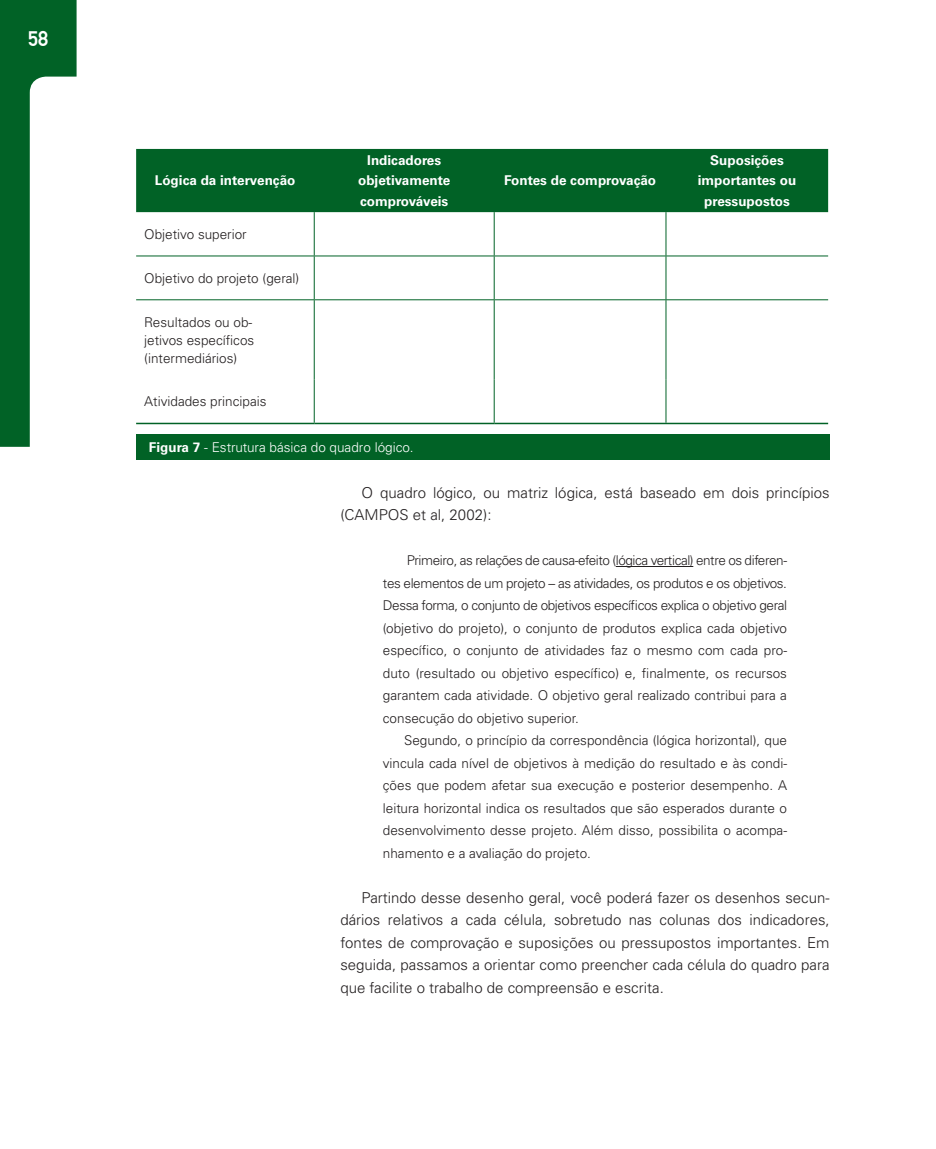
<style>
.page{position:relative;width:936px;height:1149px;background:#fff}
.page>*{position:absolute;margin:0;border:0;box-sizing:border-box;transform-origin:0 0}
.t1{font:21px "Alte DIN1451 Mittelschriftgepraegt";color:#fff}
.Texto_corrido{font:300 15px/22.5px "Univers LT Std";color:#231f20}
.Texto_corrido_citaça{font:300 13.5px/22.5px "Univers LT Std";color:#231f20;text-align:justify}
.tabela_cabeçalho{font:700 13.5px/20.2px "Univers LT Std";color:#fff;text-align:center}
.Tabela{font:300 13.5px/18px "Univers LT Std";color:#231f20}
.Legenda{font:300 13.5px "Univers LT Std";color:#fff}
.s1{font-weight:700}
</style>
<div class="page">
<svg style="left:0;top:0;width:77px;height:446px"></svg>
<div style="left:136px;top:149px;width:692px;height:63px;background:#016226"></div>
<hr style="left:314px;top:212px;width:1px;height:43px;background:#016226">
<hr style="left:494px;top:212px;width:1px;height:43px;background:#016226">
<hr style="left:665px;top:212px;width:1px;height:43px;background:#016226">
<hr style="left:136px;top:255px;width:178px;height:1px;background:#016226">
<hr style="left:314px;top:255px;width:180px;height:1px;background:#016226">
<hr style="left:314px;top:256px;width:1px;height:43px;background:#016226">
<hr style="left:494px;top:255px;width:172px;height:1px;background:#016226">
<hr style="left:494px;top:256px;width:1px;height:43px;background:#016226">
<hr style="left:666px;top:255px;width:162px;height:1px;background:#016226">
<hr style="left:665px;top:256px;width:1px;height:43px;background:#016226">
<hr style="left:136px;top:299px;width:178px;height:1px;background:#016226">
<hr style="left:314px;top:299px;width:180px;height:1px;background:#016226">
<hr style="left:314px;top:300px;width:1px;height:79px;background:#016226">
<hr style="left:494px;top:299px;width:172px;height:1px;background:#016226">
<hr style="left:494px;top:300px;width:1px;height:79px;background:#016226">
<hr style="left:666px;top:299px;width:162px;height:1px;background:#016226">
<hr style="left:665px;top:300px;width:1px;height:79px;background:#016226">
<hr style="left:136px;top:422px;width:178px;height:2px;background:#016226">
<hr style="left:314px;top:422px;width:180px;height:2px;background:#016226">
<hr style="left:494px;top:422px;width:172px;height:2px;background:#016226">
<hr style="left:666px;top:422px;width:162px;height:2px;background:#016226">
<hr style="left:314px;top:379px;width:1px;height:43px;background:#016226">
<hr style="left:494px;top:379px;width:1px;height:43px;background:#016226">
<hr style="left:665px;top:379px;width:1px;height:43px;background:#016226">
<div style="left:136px;top:434px;width:693px;height:25px;background:#016226"></div>
<hr style="left:615px;top:566px;width:78px;height:1px;background:#231f20">
<h1 class="t1" style="left:28px;top:26px;width:22px">58</h1>
<p class="tabela_cabeçalho" style="left:155px;top:171px;width:142px">Lógica da intervenção</p>
<p class="tabela_cabeçalho" style="left:358px;top:150px;width:94px">Indicadores objetivamente comprováveis</p>
<p class="tabela_cabeçalho" style="left:504px;top:171px;width:154px">Fontes de comprovação</p>
<p class="tabela_cabeçalho" style="left:697px;top:150px;width:100px">Suposições importantes ou pressupostos</p>
<p class="Tabela" style="left:144px;top:225px;width:104px">Objetivo superior</p>
<p class="Tabela" style="left:144px;top:269px;width:157px">Objetivo do projeto (geral)</p>
<p class="Tabela" style="left:144px;top:313px;width:112px">Resultados ou ob&shy;jetivos específicos (intermediários)</p>
<p class="Tabela" style="left:144px;top:392px;width:124px">Atividades principais</p>
<p class="Legenda" style="left:149px;top:438px;width:266px"><span class="s1">Figura 7</span> - Estrutura básica do quadro lógico.</p>
<p class="Texto_corrido" style="left:340px;top:481px;width:490px;text-indent:21px">O quadro lógico, ou matriz lógica, está baseado em dois princípios (CAMPOS et al, 2002):</p>
<p class="Texto_corrido_citaça" style="left:383px;top:549px;width:405px;text-indent:24px">Primeiro, as relações de causa-efeito (lógica vertical) entre os diferen&shy;tes elementos de um projeto – as atividades, os produtos e os objetivos.<br>Dessa forma, o conjunto de objetivos específicos explica o objetivo geral (objetivo do projeto), o conjunto de produtos explica cada objetivo específico, o conjunto de atividades faz o mesmo com cada pro&shy;duto (resultado ou objetivo específico) e, finalmente, os recursos garantem cada atividade. O objetivo geral realizado contribui para a consecução do objetivo superior.</p>
<p class="Texto_corrido_citaça" style="left:383px;top:729px;width:405px;text-indent:21px">Segundo, o princípio da correspondência (lógica horizontal), que vincula cada nível de objetivos à medição do resultado e às condi&shy;ções que podem afetar sua execução e posterior desempenho. A leitura horizontal indica os resultados que são esperados durante o desenvolvimento desse projeto. Além disso, possibilita o acompa&shy;nhamento e a avaliação do projeto.</p>
<p class="Texto_corrido" style="left:340px;top:886px;width:491px;text-align:justify;text-indent:21px">Partindo desse desenho geral, você poderá fazer os desenhos secun&shy;dários relativos a cada célula, sobretudo nas colunas dos indicadores, fontes de comprovação e suposições ou pressupostos importantes. Em seguida, passamos a orientar como preencher cada célula do quadro para que facilite o trabalho de compreensão e escrita.</p>
</div>
